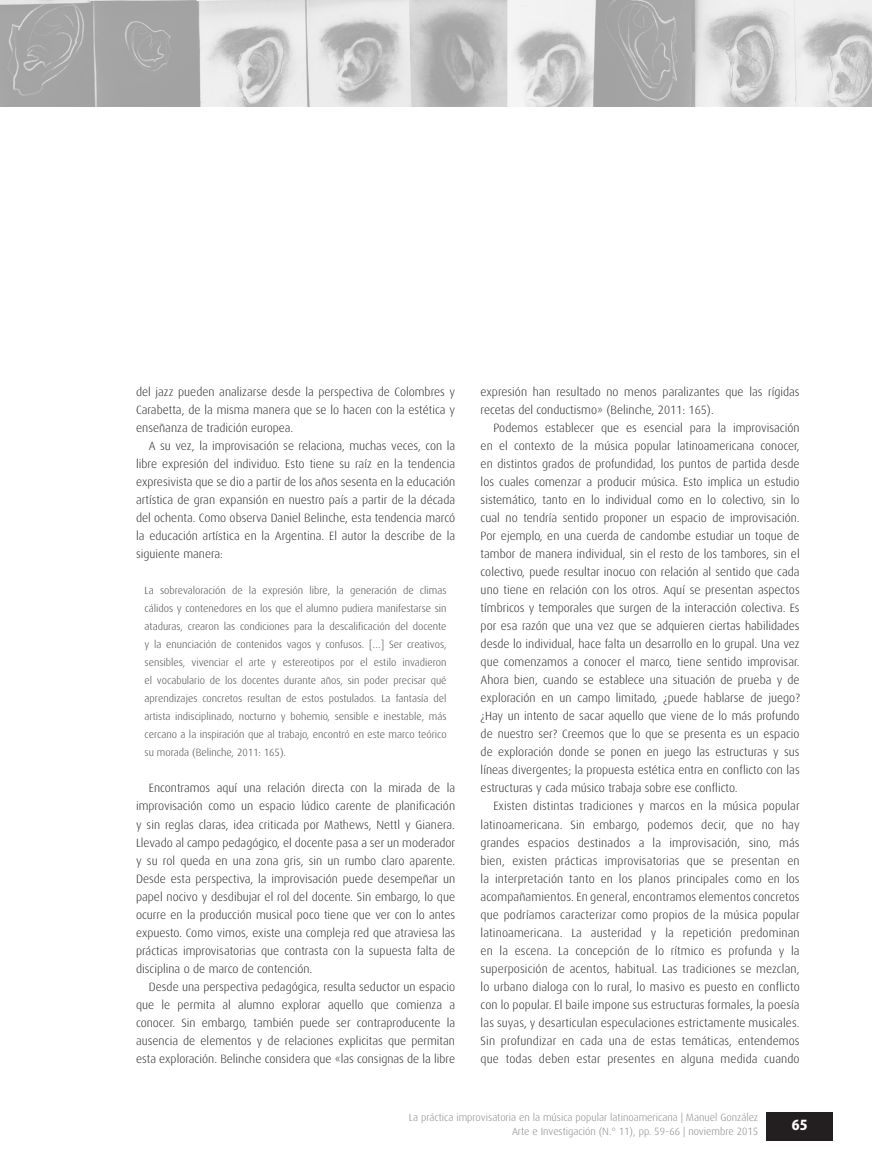
<style>
.page{position:relative;width:872px;height:1170px;background:#fff}
.page>*{position:absolute;margin:0;border:0;box-sizing:border-box;transform-origin:0 0}
.t1{font:800 13.5px "Koz Go Pro";color:#fff}
.t2{font:300 12px/18px "Dax";color:#231f20;text-align:justify}
.t3{font:300 10.5px/18px "Dax";color:#3e3e3f;text-align:justify}
.t4{font:300 10.5px/13.5px "Dax";color:#808285;text-align:right}
</style>
<div class="page">
<img style="left:0;top:0;width:872px;height:107px">
<div style="left:766px;top:1111px;width:67px;height:29px;background:#231f20"></div>
<p class="t2" style="left:136px;top:383px;width:320px">del jazz pueden analizarse desde la perspectiva de Colombres y Carabetta, de la misma manera que se lo hacen con la estética y enseñanza de tradición europea.</p>
<p class="t2" style="left:136px;top:437px;width:320px;text-indent:13px">A su vez, la improvisación se relaciona, muchas veces, con la libre expresión del individuo. Esto tiene su raíz en la tendencia expresivista que se dio a partir de los años sesenta en la educación artística de gran expansión en nuestro país a partir de la década del ochenta. Como observa Daniel Belinche, esta tendencia marcó la educación artística en la Argentina. El autor la describe de la siguiente manera:</p>
<p class="t3" style="left:145px;top:581px;width:303px">La sobrevaloración de la expresión libre, la generación de climas cálidos y contenedores en los que el alumno pudiera manifestarse sin ataduras, crearon las condiciones para la descalificación del docente y la enunciación de contenidos vagos y confusos. […] Ser creativos, sensibles, vivenciar el arte y estereotipos por el estilo invadieron el vocabulario de los docentes durante años, sin poder precisar qué aprendizajes concretos resultan de estos postulados. La fantasía del artista indisciplinado, nocturno y bohemio, sensible e inestable, más cercano a la inspiración que al trabajo, encontró en este marco teórico su morada (Belinche, 2011: 165).</p>
<p class="t2" style="left:136px;top:779px;width:320px;text-indent:13px">Encontramos aquí una relación directa con la mirada de la improvisación como un espacio lúdico carente de planificación y sin reglas claras, idea criticada por Mathews, Nettl y Gianera.<br>Llevado al campo pedagógico, el docente pasa a ser un moderador y su rol queda en una zona gris, sin un rumbo claro aparente.<br>Desde esta perspectiva, la improvisación puede desempeñar un papel nocivo y desdibujar el rol del docente. Sin embargo, lo que ocurre en la producción musical poco tiene que ver con lo antes expuesto. Como vimos, existe una compleja red que atraviesa las prácticas improvisatorias que contrasta con la supuesta falta de disciplina o de marco de contención.</p>
<p class="t2" style="left:136px;top:977px;width:320px;text-indent:13px">Desde una perspectiva pedagógica, resulta seductor un espacio que le permita al alumno explorar aquello que comienza a conocer. Sin embargo, también puede ser contraproducente la ausencia de elementos y de relaciones explicitas que permitan esta exploración. Belinche considera que «las consignas de la libre</p>
<p class="t2" style="left:480px;top:383px;width:320px">expresión han resultado no menos paralizantes que las rígidas recetas del conductismo» (Belinche, 2011: 165).</p>
<p class="t2" style="left:480px;top:419px;width:320px;text-indent:13px">Podemos establecer que es esencial para la improvisación en el contexto de la música popular latinoamericana conocer, en distintos grados de profundidad, los puntos de partida desde los cuales comenzar a producir música. Esto implica un estudio sistemático, tanto en lo individual como en lo colectivo, sin lo cual no tendría sentido proponer un espacio de improvisación.<br>Por ejemplo, en una cuerda de candombe estudiar un toque de tambor de manera individual, sin el resto de los tambores, sin el colectivo, puede resultar inocuo con relación al sentido que cada uno tiene en relación con los otros. Aquí se presentan aspectos tímbricos y temporales que surgen de la interacción colectiva. Es por esa razón que una vez que se adquieren ciertas habilidades desde lo individual, hace falta un desarrollo en lo grupal. Una vez que comenzamos a conocer el marco, tiene sentido improvisar.<br>Ahora bien, cuando se establece una situación de prueba y de exploración en un campo limitado, ¿puede hablarse de juego? ¿Hay un intento de sacar aquello que viene de lo más profundo de nuestro ser? Creemos que lo que se presenta es un espacio de exploración donde se ponen en juego las estructuras y sus líneas divergentes; la propuesta estética entra en conflicto con las estructuras y cada músico trabaja sobre ese conflicto.</p>
<p class="t2" style="left:480px;top:797px;width:320px;text-indent:13px">Existen distintas tradiciones y marcos en la música popular latinoamericana. Sin embargo, podemos decir, que no hay grandes espacios destinados a la improvisación, sino, más bien, existen prácticas improvisatorias que se presentan en la interpretación tanto en los planos principales como en los acompañamientos. En general, encontramos elementos concretos que podríamos caracterizar como propios de la música popular latinoamericana. La austeridad y la repetición predominan en la escena. La concepción de lo rítmico es profunda y la superposición de acentos, habitual. Las tradiciones se mezclan, lo urbano dialoga con lo rural, lo masivo es puesto en conflicto con lo popular. El baile impone sus estructuras formales, la poesía las suyas, y desarticulan especulaciones estrictamente musicales.<br>Sin profundizar en cada una de estas temáticas, entendemos que todas deben estar presentes en alguna medida cuando</p>
<p class="t4" style="left:409px;top:1110px;width:351px">La práctica improvisatoria en la música popular latinoamericana | Manuel González<br>Arte e Investigación (N.° 11), pp. 59-66 | noviembre 2015</p>
<p class="t1" style="left:792px;top:1116px;width:17px">65</p>
</div>
